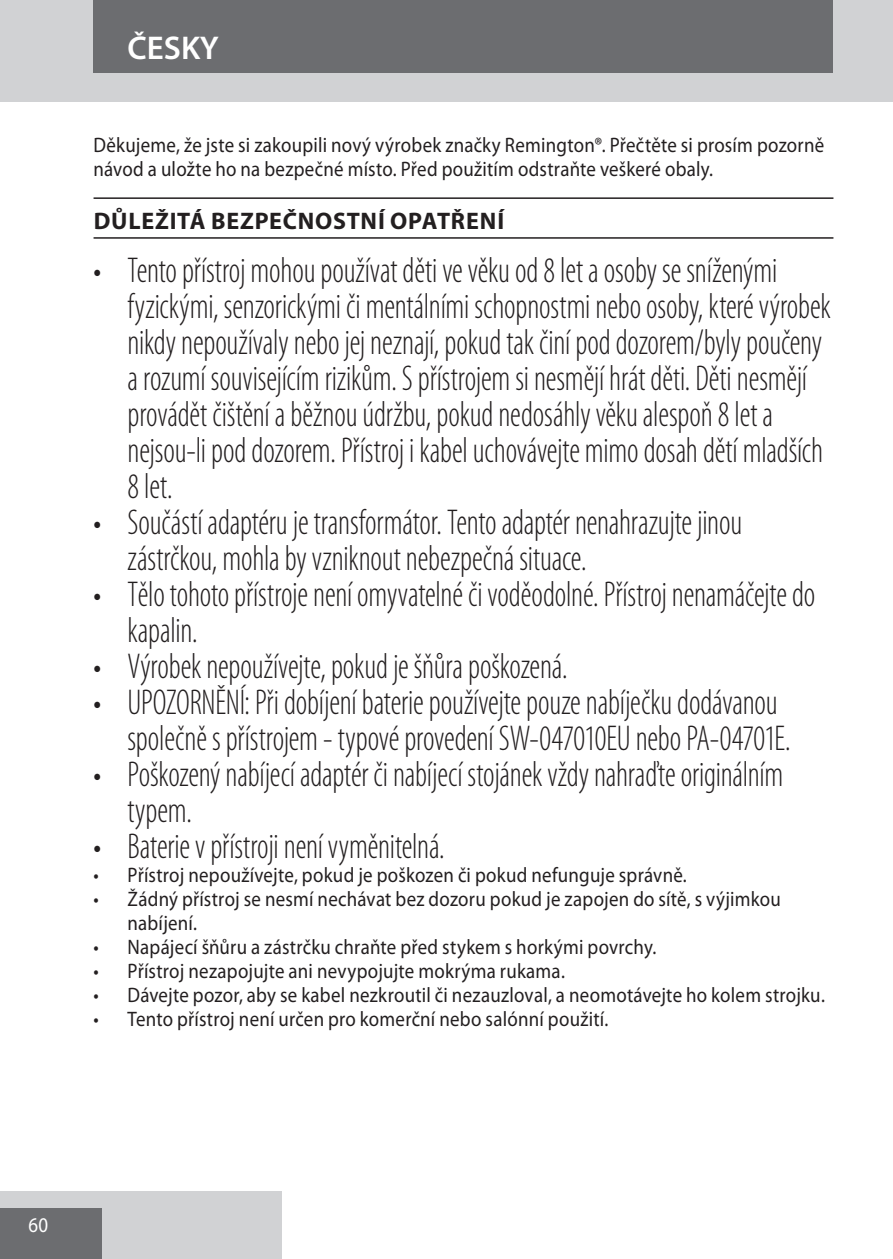
<style>
.page{position:relative;width:893px;height:1259px;background:#fff}
.page>*{position:absolute;margin:0;border:0;box-sizing:border-box;transform-origin:0 0}
.t1{font:300 condensed 36px/36px "Myriad Pro";letter-spacing:-.005em;color:#231f20;scale:.9 1}
.t2{font:600 33px "Myriad Pro";color:#fff}
.heading{font:700 24px "Myriad Pro";letter-spacing:.03em;color:#231f20}
.default{font:21px/24px "Myriad Pro";letter-spacing:.015em;color:#231f20;scale:.9 1}
.t3{font:21px "Myriad Pro";color:#fff;scale:.9 1}
</style>
<div class="page">
<div style="left:0;top:0;width:893px;height:102px;background:#d1d2d4"></div>
<div style="left:0;top:1191px;width:282px;height:68px;background:#d1d2d4"></div>
<div style="left:0;top:1208px;width:102px;height:51px;background:#6c6d70"></div>
<div style="left:94px;top:0;width:739px;height:73px;background:#6c6d70"></div>
<hr style="left:94px;top:197px;width:739px;height:2px;background:#231f20">
<hr style="left:94px;top:237px;width:739px;height:2px;background:#231f20">
<p class="t2" style="left:128px;top:27px;width:93px">ČESKY</p>
<p class="default" style="left:94px;top:132px;width:813px">Děkujeme, že jste si zakoupili nový výrobek značky Remington®. Přečtěte si prosím pozorně návod a uložte ho na bezpečné místo. Před použitím odstraňte veškeré obaly.</p>
<p class="heading" style="left:94px;top:205px;width:412px">DŮLEŽITÁ BEZPEČNOSTNÍ OPATŘENÍ</p>
<p class="t1" style="left:128px;top:253px;width:783px;text-indent:-34px">• Tento přístroj mohou používat děti ve věku od 8 let a osoby se sníženými fyzickými, senzorickými či mentálními schopnostmi nebo osoby, které výrobek nikdy nepoužívaly nebo jej neznají, pokud tak činí pod dozorem/byly poučeny a rozumí souvisejícím rizikům. S přístrojem si nesmějí hrát děti. Děti nesmějí provádět čištění a běžnou údržbu, pokud nedosáhly věku alespoň 8 let a nejsou-li pod dozorem. Přístroj i kabel uchovávejte mimo dosah dětí mladších 8 let.</p>
<p class="t1" style="left:128px;top:505px;width:684px;text-indent:-34px">• Součástí adaptéru je transformátor. Tento adaptér nenahrazujte jinou zástrčkou, mohla by vzniknout nebezpečná situace.</p>
<p class="t1" style="left:128px;top:577px;width:766px;text-indent:-34px">• Tělo tohoto přístroje není omyvatelné či voděodolné. Přístroj nenamáčejte do kapalin.</p>
<p class="t1" style="left:94px;top:649px;width:528px">• Výrobek nepoužívejte, pokud je šňůra poškozená.</p>
<p class="t1" style="left:128px;top:685px;width:738px;text-indent:-34px">• UPOZORNĚNÍ: Při dobíjení baterie používejte pouze nabíječku dodávanou společně s přístrojem - typové provedení SW-047010EU nebo PA-04701E.</p>
<p class="t1" style="left:128px;top:757px;width:730px;text-indent:-34px">• Poškozený nabíjecí adaptér či nabíjecí stojánek vždy nahraďte originálním typem.</p>
<p class="t1" style="left:94px;top:829px;width:392px">• Baterie v přístroji není vyměnitelná.</p>
<p class="default" style="left:94px;top:862px;width:661px">• Přístroj nepoužívejte, pokud je poškozen či pokud nefunguje správně.</p>
<p class="default" style="left:128px;top:886px;width:727px;text-indent:-34px">• Žádný přístroj se nesmí nechávat bez dozoru pokud je zapojen do sítě, s výjimkou nabíjení.</p>
<p class="default" style="left:94px;top:934px;width:627px">• Napájecí šňůru a zástrčku chraňte před stykem s horkými povrchy.</p>
<p class="default" style="left:94px;top:958px;width:525px">• Přístroj nezapojujte ani nevypojujte mokrýma rukama.</p>
<p class="default" style="left:94px;top:982px;width:814px">• Dávejte pozor, aby se kabel nezkroutil či nezauzloval, a neomotávejte ho kolem strojku.</p>
<p class="default" style="left:94px;top:1006px;width:573px">• Tento přístroj není určen pro komerční nebo salónní použití.</p>
<p class="t3" style="left:28px;top:1212px;width:23px">60</p>
</div>
